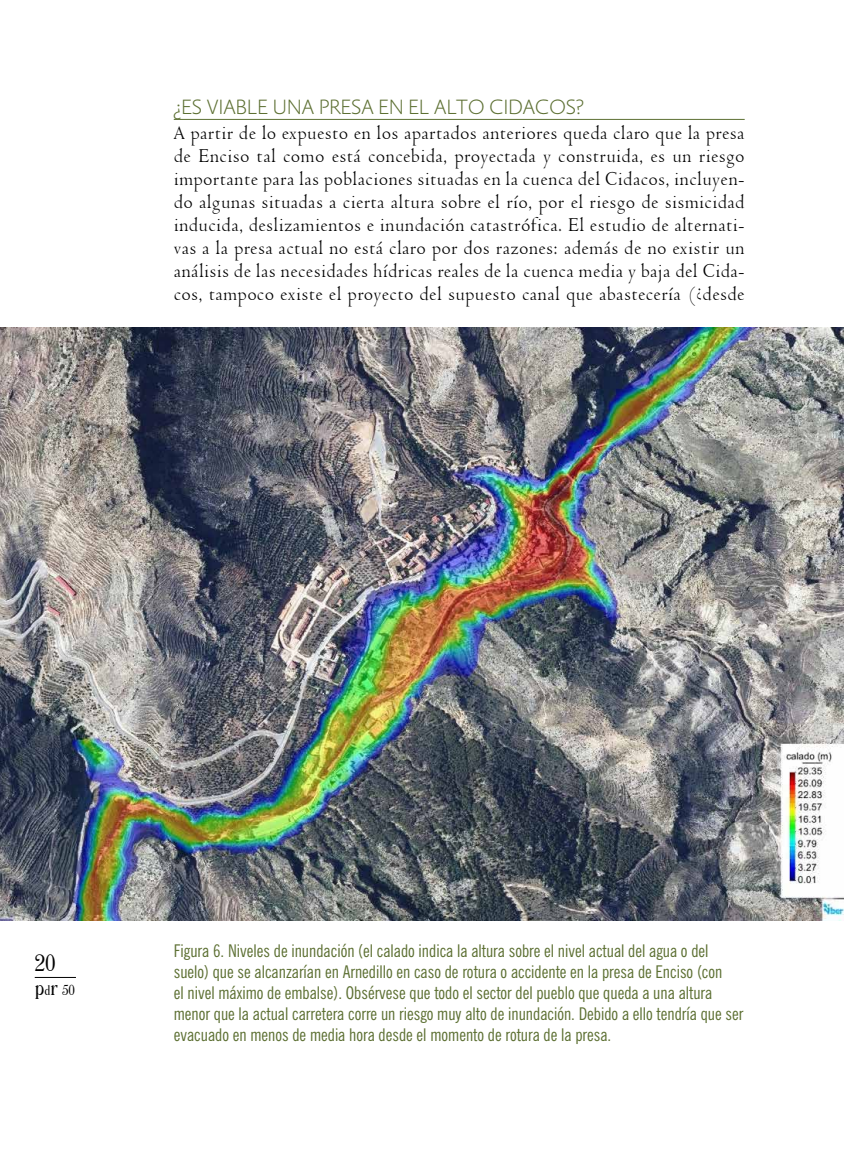
<style>
.page{position:relative;width:844px;height:1166px;background:#fff}
.page>*{position:absolute;margin:0;border:0;box-sizing:border-box;transform-origin:0 0}
.t1{font:300 condensed 22.75px "Windsor BT";color:#000}
.t2{font:21px/23.1px "Venetian 301 BT";letter-spacing:.01em;color:#000;text-align:justify;scale:.95 1}
.t3{font:100 21px "Absara Sans";letter-spacing:-.02em;color:#5d7033}
.t4{font:condensed 17.5px/21px "News Gothic BT";color:#5d7033}
.t5{font:300 condensed 14px "Windsor BT";color:#000}
.s1{font-size:22.75px}
</style>
<div class="page">
<hr style="left:35px;top:977px;width:41px;height:1px;background:#000">
<hr style="left:174px;top:119px;width:570px;height:1px;background:#5d7033">
<img style="left:0;top:327px;width:843px;height:593px">
<p class="t3" style="left:174px;top:96px;width:411px">¿ES VIABLE UNA PRESA EN EL ALTO CIDACOS?</p>
<p class="t2" style="left:174px;top:121px;width:602px">A partir de lo expuesto en los apartados anteriores queda claro que la presa de Enciso tal como está concebida, proyectada y construida, es un riesgo importante para las poblaciones situadas en la cuenca del Cidacos, incluyen&shy;do algunas situadas a cierta altura sobre el río, por el riesgo de sismicidad inducida, deslizamientos e inundación catastrófica. El estudio de alternati&shy;vas a la presa actual no está claro por dos razones: además de no existir un análisis de las necesidades hídricas reales de la cuenca media y baja del Cida&shy;cos, tampoco existe el proyecto del supuesto canal que abastecería (¿desde</p>
<p class="t1" style="left:35px;top:948px;width:23px">20</p>
<p class="t5" style="left:35px;top:981px;width:42px"><span class="s1">p</span>d<span class="s1">r</span> 50</p>
<p class="t4" style="left:174px;top:940px;width:571px">Figura 6. Niveles de inundación (el calado indica la altura sobre el nivel actual del agua o del suelo) que se alcanzarían en Arnedillo en caso de rotura o accidente en la presa de Enciso (con<br>el nivel máximo de embalse). Obsérvese que todo el sector del pueblo que queda a una altura menor que la actual carretera corre un riesgo muy alto de inundación. Debido a ello tendría que ser evacuado en menos de media hora desde el momento de rotura de la presa.</p>
</div>
